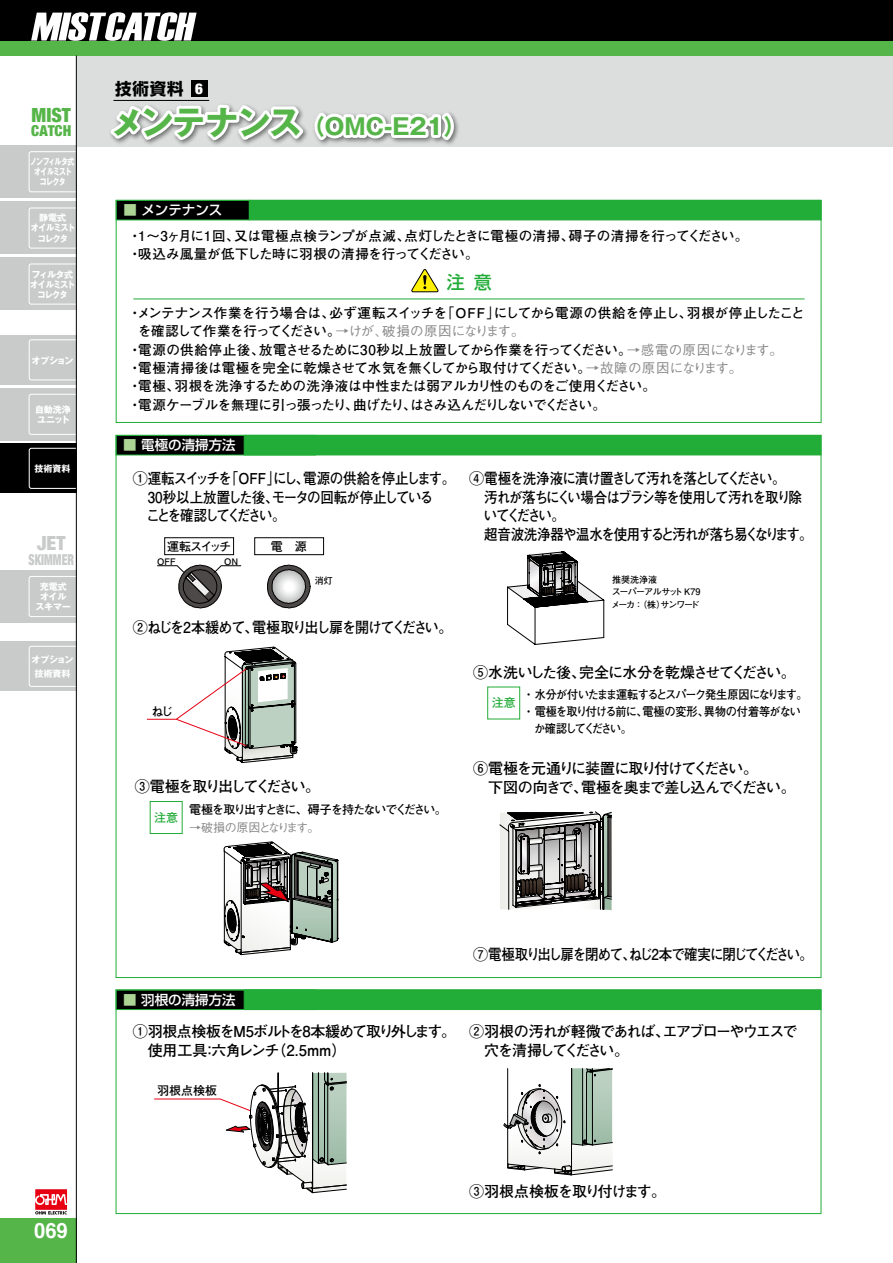
<style>
.page{position:relative;width:893px;height:1263px;background:#fff}
.page>*{position:absolute;margin:0;border:0;box-sizing:border-box;transform-origin:0 0}
.t1{font:700 22.5px "Gothic MB101 Pr 6";color:#56b549}
.t2{font:700 21px "Helvetica";color:#fff;scale:.96 1}
.t3{font:900 condensed 19.5px "Helvetica Neue";color:#56b549}
.t4{font:900 condensed 19.5px "Helvetica Neue";color:#c9caca}
.t5{font:500 18px "Shin Go Pr 6";color:#22ac38}
.t6{font:700 16.5px "Shin Go Pr 6";color:#000}
.t7{font:700 15px/18.8px "Futo Go B101 Pr 6";letter-spacing:-.095em;color:#000}
.t8{font:700 15px/18.8px "Futo Go B101 Pr 6";letter-spacing:-.075em;color:#000}
.t9{font:700 15px "Futo Go B101 Pr 6";letter-spacing:-.145em;color:#000}
.t10{font:900 condensed 15px "Helvetica Neue";color:#c9caca;scale:.77 1}
.t11{font:900 condensed 15px "Helvetica Neue";color:#56b549}
.t12{font:700 13.5px/18.5px "Futo Go B101 Pr 6";letter-spacing:-.025em;color:#000}
.t13{font:700 13.5px "Futo Go B101 Pr 6";letter-spacing:-.005em;color:#000}
.t14{font:700 13.5px "Futo Go B101 Pr 6";letter-spacing:-.06em;color:#000}
.t15{font:700 13.5px "Futo Go B101 Pr 6";letter-spacing:-.075em;color:#000}
.t16{font:500 13.5px "Shin Go Pr 6";color:#fff}
.t17{font:700 12px "Futo Go B101 Pr 6";letter-spacing:-.08em;color:#000;scale:.93 1}
.t18{font:700 12px "Futo Go B101 Pr 6";letter-spacing:-.055em;color:#000;scale:.93 1}
.t19{font:700 12px "Futo Go B101 Pr 6";letter-spacing:-.115em;color:#000}
.t20{font:700 12px "Futo Go B101 Pr 6";letter-spacing:-.08em;color:#000}
.t21{font:500 12px "Gothic BBB Pr 6";letter-spacing:-.14em;color:#898989}
.t22{font:700 12px "Futo Go B101 Pr 6";letter-spacing:-.175em;color:#000;scale:.93 1}
.t23{font:700 12px "Futo Go B101 Pr 6";color:#22ac38}
.t24{font:700 9px/12.5px "Futo Go B101 Pr 6";letter-spacing:-.09em;color:#000}
.t25{font:700 9px/10.1px "Gothic MB101 Pr 6";letter-spacing:-.025em;color:#fff;text-align:center}
.t26{font:700 9px/10.1px "Gothic MB101 Pr 6";letter-spacing:-.095em;color:#fff;text-align:center;scale:.76 1}
.t27{font:700 9px/10.1px "Gothic MB101 Pr 6";letter-spacing:-.095em;color:#fff;text-align:center}
.t28{font:700 9px/10.1px "Gothic MB101 Pr 6";letter-spacing:-.08em;color:#fff;text-align:center}
.t29{font:700 9px "Gothic MB101 Pr 6";letter-spacing:-.055em;color:#fff}
.t30{font:700 9px/10.1px "Gothic MB101 Pr 6";letter-spacing:-.015em;color:#fff}
.t31{font:700 9px "Futo Go B101 Pr 6";letter-spacing:-.06em;color:#000}
.s1{font-family:"Helvetica Neue";font-weight:900;font-stretch:condensed;font-size:15px;color:#fff}
.s2{font-size:33px}
.s3{color:#abd495}
.s4{font-family:"Gothic BBB Pr 6";font-weight:500;color:#898989}
</style>
<div class="page">
<div style="left:78px;top:53px;width:815px;height:93px;background:#dcdddd"></div>
<div style="left:0;top:1219px;width:76px;height:44px;background:#56b549"></div>
<svg style="left:35px;top:1189px;width:32px;height:25px"></svg>
<div style="left:0;top:0;width:893px;height:41px;background:#000"></div>
<div style="left:0;top:41px;width:893px;height:15px;background:#56b549"></div>
<svg style="left:31px;top:12px;width:166px;height:29px"></svg>
<div style="left:0;top:444px;width:76px;height:49px;background:#000"></div>
<svg style="left:28px;top:447px;width:48px;height:42px"></svg>
<div style="left:0;top:642px;width:76px;height:49px;background:#c9caca"></div>
<svg style="left:28px;top:645px;width:48px;height:42px"></svg>
<div style="left:0;top:335px;width:76px;height:50px;background:#c9caca"></div>
<svg style="left:28px;top:339px;width:48px;height:42px"></svg>
<div style="left:0;top:146px;width:76px;height:52px;background:#c9caca"></div>
<div style="left:0;top:258px;width:76px;height:52px;background:#c9caca"></div>
<svg style="left:28px;top:263px;width:48px;height:42px"></svg>
<div style="left:0;top:388px;width:76px;height:52px;background:#c9caca"></div>
<svg style="left:28px;top:393px;width:48px;height:42px"></svg>
<div style="left:0;top:570px;width:76px;height:53px;background:#c9caca"></div>
<svg style="left:28px;top:576px;width:48px;height:41px"></svg>
<div style="left:0;top:202px;width:76px;height:52px;background:#c9caca"></div>
<svg style="left:28px;top:151px;width:48px;height:42px"></svg>
<svg style="left:28px;top:207px;width:48px;height:42px"></svg>
<hr style="left:76px;top:56px;width:1px;height:1207px;background:#000">
<svg style="left:102px;top:81px;width:355px;height:66px"></svg>
<hr style="left:113px;top:100px;width:96px;height:1px;background:#000">
<div style="left:191px;top:81px;width:16px;height:16px;background:#000"></div>
<div style="left:116px;top:200px;width:133px;height:20px;background:#000"></div>
<div style="left:249px;top:200px;width:572px;height:20px;background:#22ac38"></div>
<div style="left:116px;top:200px;width:705px;height:223px;border:1px solid #22ac38"></div>
<hr style="left:133px;top:299px;width:672px;height:1px;background:#22ac38">
<svg style="left:411px;top:269px;width:28px;height:23px"></svg>
<div style="left:116px;top:435px;width:199px;height:20px;background:#000"></div>
<div style="left:244px;top:435px;width:577px;height:20px;background:#22ac38"></div>
<div style="left:116px;top:990px;width:199px;height:19px;background:#000"></div>
<div style="left:116px;top:990px;width:199px;height:20px;border:1px solid #22ac38"></div>
<div style="left:244px;top:990px;width:577px;height:19px;background:#22ac38"></div>
<div style="left:244px;top:990px;width:577px;height:20px;border:1px solid #22ac38"></div>
<div style="left:116px;top:990px;width:705px;height:224px;border:1px solid #22ac38"></div>
<svg style="left:157px;top:565px;width:153px;height:43px"></svg>
<div style="left:164px;top:537px;width:70px;height:18px;border:1px solid #000"></div>
<div style="left:254px;top:537px;width:70px;height:18px;border:1px solid #000"></div>
<div style="left:150px;top:801px;width:32px;height:33px;border:1px solid #22ac38"></div>
<div style="left:487px;top:687px;width:33px;height:32px;border:1px solid #22ac38"></div>
<svg style="left:146px;top:647px;width:151px;height:116px"></svg>
<svg style="left:224px;top:841px;width:114px;height:114px"></svg>
<svg style="left:507px;top:551px;width:97px;height:94px"></svg>
<svg style="left:500px;top:812px;width:112px;height:98px"></svg>
<svg style="left:154px;top:1072px;width:193px;height:121px"></svg>
<svg style="left:503px;top:1068px;width:110px;height:107px"></svg>
<h3 class="t3" style="left:32px;top:99px;width:41px">MIST</h3>
<p class="t11" style="left:31px;top:118px;width:41px">CATCH</p>
<p class="t26" style="left:30px;top:157px;width:59px">ノンフィルタ式オイルミストコレクタ</p>
<p class="t28" style="left:31px;top:213px;width:46px">静電式<br>オイルミストコレクタ</p>
<p class="t27" style="left:30px;top:269px;width:46px">フィルタ式オイルミストコレクタ</p>
<p class="t29" style="left:32px;top:353px;width:43px">オプション</p>
<p class="t30" style="left:35px;top:405px;width:37px">自動洗浄ユニット</p>
<p class="t29" style="left:34px;top:461px;width:37px">技術資料</p>
<h3 class="t4" style="left:37px;top:527px;width:30px">JET</h3>
<p class="t10" style="left:29px;top:547px;width:61px">SKIMMER</p>
<p class="t25" style="left:36px;top:581px;width:37px">充電式オイルスキマー</p>
<p class="t25" style="left:32px;top:653px;width:43px;line-height:14px">オプション技術資料</p>
<p class="t6" style="left:115px;top:76px;width:89px">技術資料 <span class="s1">6</span></p>
<h1 class="t1" style="left:111px;top:108px;width:357px"><span class="s2">メンテナンス</span> （OMC-E21）</h1>
<p class="t16" style="left:123px;top:199px;width:100px"><span class="s3">■</span> メンテナンス</p>
<p class="t12" style="left:128px;top:226px;width:622px">・1～3ヶ月に1回、又は電極点検ランプが点滅、点灯したときに電極の清掃、碍子の清掃を行ってください。・吸込み風量が低下した時に羽根の清掃を行ってください。</p>
<p class="t5" style="left:447px;top:267px;width:46px">注意</p>
<p class="t13" style="left:128px;top:302px;width:678px">・メンテナンス作業を行う場合は、必ず運転スイッチを「OFF」にしてから電源の供給を停止し、羽根が停止したこと</p>
<p class="t15" style="left:138px;top:320px;width:388px">を確認して作業を行ってください。<span class="s4">→けが、破損の原因になります。</span></p>
<p class="t12" style="left:128px;top:340px;width:656px">・電源の供給停止後、放電させるために30秒以上放置してから作業を行ってください。<span class="s4">→感電の原因になります。</span></p>
<p class="t12" style="left:128px;top:358px;width:616px">・電極清掃後は電極を完全に乾燥させて水気を無くしてから取付けてください。<span class="s4">→故障の原因になります。</span></p>
<p class="t12" style="left:128px;top:377px;width:529px">・電極、羽根を洗浄するための洗浄液は中性または弱アルカリ性のものをご使用ください。</p>
<p class="t14" style="left:128px;top:394px;width:479px">・電源ケーブルを無理に引っ張ったり、曲げたり、はさみ込んだりしないでください。</p>
<p class="t16" style="left:123px;top:434px;width:114px"><span class="s3">■</span> 電極の清掃方法</p>
<p class="t8" style="left:146px;top:468px;width:310px;text-indent:-14px">①運転スイッチを「OFF」にし、電源の供給を停止します。<br>30秒以上放置した後、モータの回転が停止している<br>ことを確認してください。</p>
<p class="t20" style="left:167px;top:537px;width:66px">運転スイッチ</p>
<p class="t31" style="left:157px;top:554px;width:20px">OFF</p>
<p class="t31" style="left:224px;top:554px;width:16px">ON</p>
<p class="t20" style="left:271px;top:537px;width:37px">電　源</p>
<p class="t31" style="left:315px;top:573px;width:19px">消灯</p>
<p class="t7" style="left:133px;top:618px;width:321px">②ねじを2本緩めて、電極取り出し扉を開けてください。</p>
<p class="t20" style="left:152px;top:701px;width:23px">ねじ</p>
<p class="t9" style="left:135px;top:774px;width:187px">③電極を取り出してください。</p>
<p class="t19" style="left:189px;top:799px;width:259px">電極を取り出すときに、碍子を持たないでください。</p>
<p class="t21" style="left:189px;top:818px;width:132px">→破損の原因となります。</p>
<p class="t23" style="left:154px;top:807px;width:25px">注意</p>
<p class="t7" style="left:484px;top:468px;width:330px;text-indent:-15px">④電極を洗浄液に漬け置きして汚れを落としてください。<br>汚れが落ちにくい場合はブラシ等を使用して汚れを取り除いてください。<br>超音波洗浄器や温水を使用すると汚れが落ち易くなります。</p>
<p class="t24" style="left:612px;top:573px;width:90px">推奨洗浄液<br>スーパーアルサット K79メーカ ：（株）サンワード</p>
<p class="t8" style="left:473px;top:662px;width:324px">⑤水洗いした後、完全に水分を乾燥させてください。</p>
<p class="t23" style="left:492px;top:693px;width:25px">注意</p>
<p class="t17" style="left:523px;top:685px;width:307px">・ 水分が付いたまま運転するとスパーク発生原因になります。</p>
<p class="t18" style="left:523px;top:702px;width:300px">・ 電極を取り付ける前に、電極の変形、異物の付着等がない</p>
<p class="t22" style="left:534px;top:719px;width:107px">か確認してください。</p>
<p class="t7" style="left:473px;top:758px;width:324px">⑥電極を元通りに装置に取り付けてください。<br>　下図の向きで、電極を奥まで差し込んでください。</p>
<h2 class="t2" style="left:34px;top:1213px;width:37px">069</h2>
<p class="t16" style="left:123px;top:989px;width:114px"><span class="s3">■</span> 羽根の清掃方法</p>
<p class="t8" style="left:133px;top:1021px;width:325px">①羽根点検板をM5ボルトを8本緩めて取り外します。　使用工具：六角レンチ（2.5mm）</p>
<p class="t20" style="left:157px;top:1080px;width:61px">羽根点検板</p>
<p class="t7" style="left:473px;top:944px;width:341px">⑦電極取り出し扉を閉めて、ねじ2本で確実に閉じてください。</p>
<p class="t7" style="left:469px;top:1021px;width:330px">②羽根の汚れが軽微であれば、エアブローやウエスで　穴を清掃してください。</p>
<p class="t8" style="left:469px;top:1181px;width:198px">③羽根点検板を取り付けます。</p>
</div>
